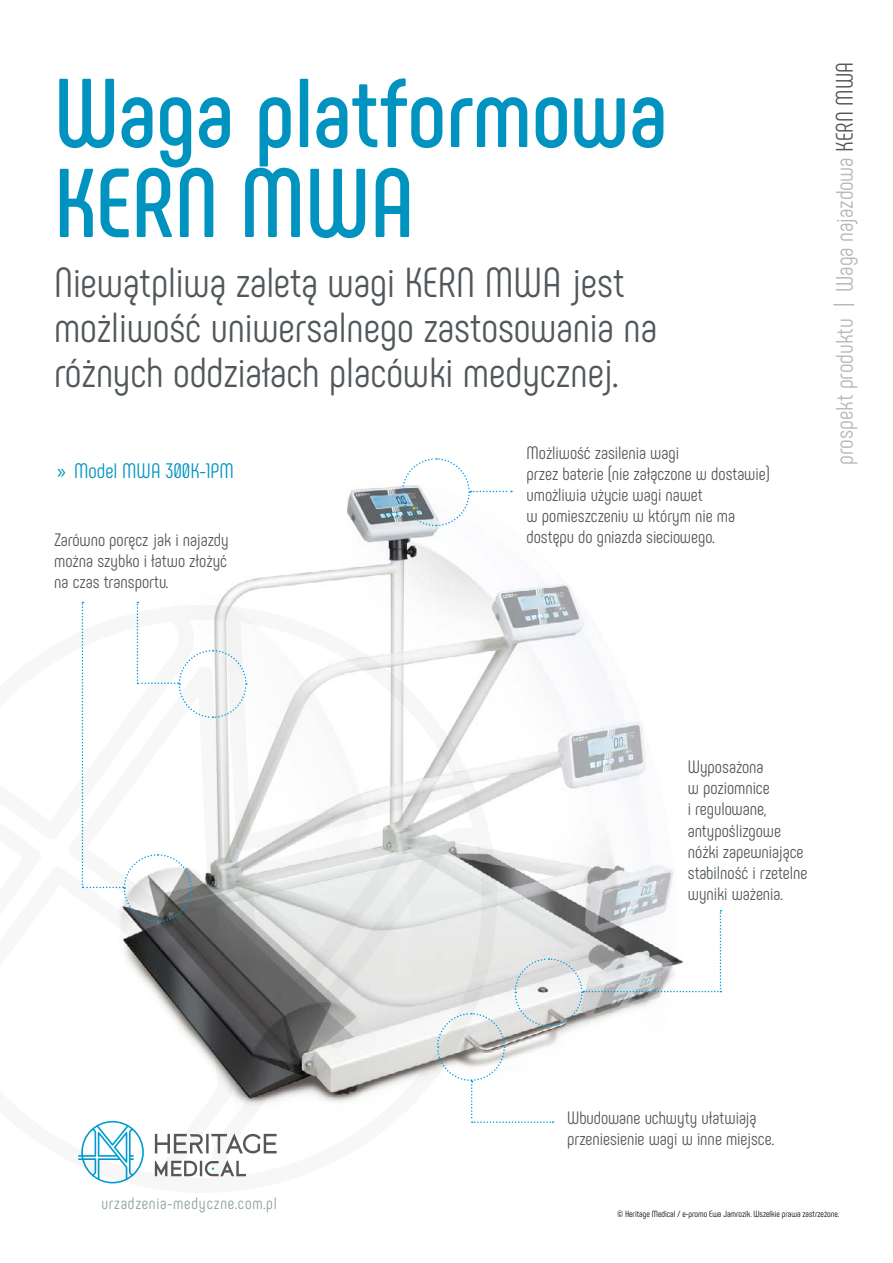
<style>
.page{position:relative;width:893px;height:1263px;background:#fff}
.page>*{position:absolute;margin:0;border:0;box-sizing:border-box;transform-origin:0 0}
.t1{font:700 97.5px/90px "Phenomena";color:#0093bf}
.t2{font:42px/45px "Phenomena";color:#51575a}
.t3{font:24px "Phenomena";color:#b5b7b8}
.t4{font:21px "Phenomena";color:#0093bf}
.t5{font:18px/21px "Phenomena";color:#51575a}
.t6{font:16.5px "Phenomena";letter-spacing:.05em;color:#8d9e9e}
.t7{font:9px "Phenomena";color:#000}
.s1{font-family:"Myriad Pro"}
.s2{color:#51575a}
</style>
<div class="page">
<img style="left:224px;top:486px;width:499px;height:507px">
<svg style="left:505px;top:910px;width:216px;height:213px"></svg>
<svg style="left:401px;top:458px;width:111px;height:69px"></svg>
<svg style="left:78px;top:596px;width:427px;height:588px"></svg>
<h1 class="t1" style="left:54px;top:68px;width:615px">Waga platformowa<br>KERN MWA</h1>
<h2 class="t2" style="left:54px;top:260px;width:604px">Niewątpliwą zaletą wagi KERN MWA jest możliwość uniwersalnego zastosowania na różnych oddziałach placówki medycznej.</h2>
<p class="t4" style="left:57px;top:458px;width:178px"><span class="s1">»</span> Model MWA 300K-1PM</p>
<p class="t5" style="left:54px;top:529px;width:176px;text-align:justify">Zarówno poręcz jak i najazdy można szybko i łatwo złożyć na czas transportu.</p>
<p class="t5" style="left:527px;top:442px;width:245px">Możliwość zasilenia wagi<br>przez baterie (nie załączone w dostawie) umożliwia użycie wagi nawet<br>w pomieszczeniu w którym nie ma dostępu do gniazda sieciowego.</p>
<h3 class="t3" style="left:831px;top:465px;width:404px;rotate:-90deg">prospekt produktu | Waga najazdowa <span class="s2">KERN MWA</span></h3>
<p class="t5" style="left:688px;top:757px;width:121px">Wyposażona<br>w poziomnice<br>i regulowane, antypoślizgowe nóżki zapewniające stabilność i rzetelne wyniki ważenia.</p>
<p class="t5" style="left:567px;top:1107px;width:208px">Wbudowane uchwyty ułatwiają przeniesienie wagi w inne miejsce.</p>
<p class="t6" style="left:101px;top:1193px;width:177px">urzadzenia-medyczne.com.pl</p>
<p class="t7" style="left:617px;top:1209px;width:223px">© Heritage Medical / e-promo Ewa Jamrozik. Wszelkie prawa zastrzeżone.</p>
</div>
